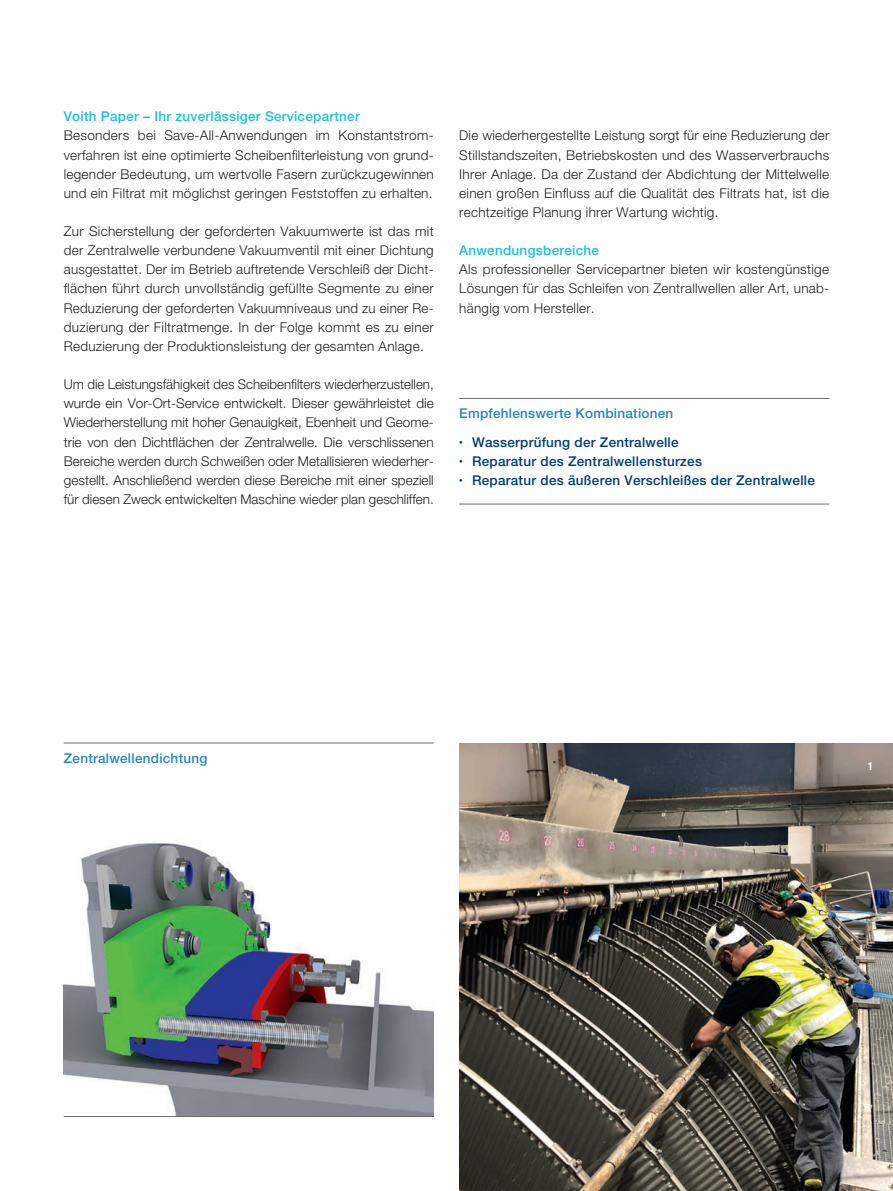
<style>
.page{position:relative;width:893px;height:1191px;background:#fff}
.page>*{position:absolute;margin:0;border:0;box-sizing:border-box;transform-origin:0 0}
.t1{font:300 13.5px/19.2px "Helvetica Neue LT Pro";letter-spacing:.02em;color:#231f20;text-align:justify}
.t2{font:500 13.5px "Helvetica Neue LT Pro";letter-spacing:.02em;color:#013c7b}
.t3{font:500 13.5px "Helvetica Neue LT Pro";letter-spacing:.02em;color:#1cbfdf}
.t4{font:500 13.5px "Helvetica Neue LT Pro";letter-spacing:.02em;color:#2783c5}
.t5{font:500 11.25px "Helvetica Neue LT Pro";color:#fff}
.s1{font-size:7.5px}
</style>
<div class="page">
<img style="left:64px;top:840px;width:370px;height:276px">
<hr style="left:459px;top:398px;width:370px;height:1px;background:#6c6d70">
<hr style="left:64px;top:742px;width:370px;height:1px;background:#6c6d70">
<hr style="left:64px;top:1116px;width:370px;height:1px;background:#6c6d70">
<hr style="left:459px;top:503px;width:370px;height:1px;background:#6c6d70">
<img style="left:459px;top:743px;width:434px;height:448px">
<p class="t3" style="left:64px;top:108px;width:298px">Voith Paper – Ihr zuverlässiger Servicepartner</p>
<p class="t1" style="left:64px;top:126px;width:371px;text-align:left">Besonders bei Save-All-Anwendungen im Konstantstrom&shy;verfahren ist eine optimierte Scheibenfilterleistung von grund&shy;legender Bedeutung, um wertvolle Fasern zurückzugewinnen und ein Filtrat mit möglichst geringen Feststoffen zu erhalten.</p>
<p class="t1" style="left:64px;top:221px;width:371px">Zur Sicherstellung der geforderten Vakuumwerte ist das mit der Zentralwelle verbundene Vakuumventil mit einer Dichtung ausgestattet. Der im Betrieb auftretende Verschleiß der Dicht&shy;flächen führt durch unvollständig gefüllte Segmente zu einer Reduzierung der geforderten Vakuumniveaus und zu einer Re&shy;duzierung der Filtratmenge. In der Folge kommt es zu einer Reduzierung der Produktionsleistung der gesamten Anlage.</p>
<p class="t1" style="left:64px;top:374px;width:371px">Um die Leistungsfähigkeit des Scheibenfilters wiederherzustellen, wurde ein Vor-Ort-Service entwickelt. Dieser gewährleistet die Wiederherstellung mit hoher Genauigkeit, Ebenheit und Geome&shy;trie von den Dichtflächen der Zentralwelle. Die verschlissenen Bereiche werden durch Schweißen oder Metallisieren wiederher&shy;gestellt. Anschließend werden diese Bereiche mit einer speziell für diesen Zweck entwickelten Maschine wieder plan geschliffen.</p>
<p class="t1" style="left:459px;top:126px;width:371px">Die wiederhergestellte Leistung sorgt für eine Reduzierung der Stillstandszeiten, Betriebskosten und des Wasserverbrauchs Ihrer Anlage. Da der Zustand der Abdichtung der Mittelwelle einen großen Einfluss auf die Qualität des Filtrats hat, ist die rechtzeitige Planung ihrer Wartung wichtig.</p>
<p class="t3" style="left:459px;top:242px;width:141px">Anwendungsbereiche</p>
<p class="t1" style="left:459px;top:260px;width:371px">Als professioneller Servicepartner bieten wir kostengünstige Lösungen für das Schleifen von Zentrallwellen aller Art, unab&shy;hängig vom Hersteller.</p>
<p class="t4" style="left:459px;top:405px;width:216px">Empfehlenswerte Kombinationen</p>
<p class="t2" style="left:459px;top:434px;width:221px"><span class="s1">•</span> Wasserprüfung der Zentralwelle</p>
<p class="t2" style="left:459px;top:453px;width:244px"><span class="s1">•</span> Reparatur des Zentralwellensturzes</p>
<p class="t2" style="left:459px;top:472px;width:357px"><span class="s1">•</span> Reparatur des äußeren Verschleißes der Zentralwelle</p>
<p class="t4" style="left:64px;top:749px;width:145px">Zentralwellendichtung</p>
<p class="t5" style="left:868px;top:759px;width:8px">1</p>
</div>
